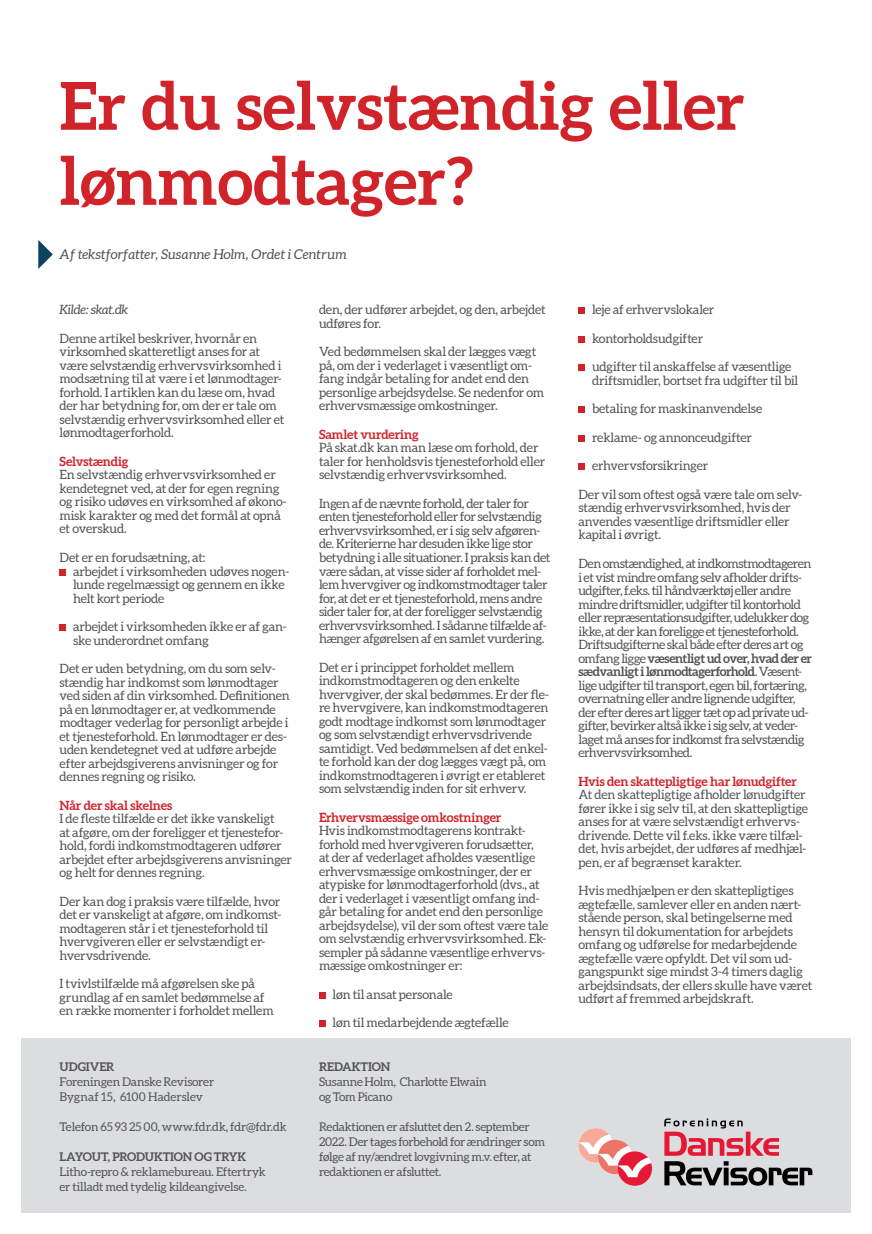
<style>
.page{position:relative;width:872px;height:1234px;background:#fff}
.page>*{position:absolute;margin:0;border:0;box-sizing:border-box;transform-origin:0 0}
.t1{font:700 66px/75px "Aleo";color:#d1232a}
.t2{font:italic 13.5px "Aleo";color:#535355}
.t3{font:12.75px/13.5px "Aleo";letter-spacing:-.02em;color:#535355}
.t4{font:12.75px/13.5px "Aleo";letter-spacing:-.04em;color:#535355}
.t5{font:700 12.75px "Aleo";letter-spacing:-.005em;color:#d1232a}
.t6{font:italic 12.75px "Aleo";letter-spacing:-.02em;color:#535355}
.t7{font:12px/15px "Aleo";letter-spacing:-.02em;color:#535355}
.t8{font:700 12px "Aleo";letter-spacing:-.005em;color:#535355}
.s1{font-weight:700}
</style>
<div class="page">
<div style="left:21px;top:1037px;width:829px;height:175px;background:#dcdddf"></div>
<svg style="left:578px;top:1128px;width:74px;height:57px"></svg>
<svg style="left:664px;top:1118px;width:148px;height:67px"></svg>
<div style="left:60px;top:568px;width:6px;height:7px;background:#d1232a"></div>
<svg style="left:60px;top:624px;width:6px;height:6px"></svg>
<div style="left:319px;top:991px;width:6px;height:7px;background:#d1232a"></div>
<svg style="left:319px;top:1020px;width:6px;height:6px"></svg>
<div style="left:578px;top:307px;width:6px;height:7px;background:#d1232a"></div>
<svg style="left:578px;top:336px;width:6px;height:6px"></svg>
<div style="left:578px;top:364px;width:6px;height:7px;background:#d1232a"></div>
<div style="left:578px;top:406px;width:6px;height:7px;background:#d1232a"></div>
<svg style="left:578px;top:435px;width:6px;height:6px"></svg>
<div style="left:578px;top:463px;width:6px;height:7px;background:#d1232a"></div>
<svg style="left:38px;top:240px;width:15px;height:29px"></svg>
<h1 class="t1" style="left:60px;top:72px;width:686px">Er du selvstændig eller lønmodtager?</h1>
<p class="t2" style="left:60px;top:249px;width:289px">Af tekstforfatter, Susanne Holm, Ordet i Centrum</p>
<p class="t6" style="left:60px;top:304px;width:70px">Kilde: skat.dk</p>
<p class="t3" style="left:60px;top:332px;width:226px">Denne artikel beskriver, hvornår en virksomhed skatteretligt anses for at være selvstændig erhvervsvirksomhed i modsætning til at være i et lønmodtager&shy;forhold. I artiklen kan du læse om, hvad der har betydning for, om der er tale om selvstændig erhvervsvirksomhed eller et lønmodtagerforhold.</p>
<p class="t5" style="left:60px;top:456px;width:70px">Selvstændig</p>
<p class="t3" style="left:60px;top:469px;width:229px">En selvstændig erhvervsvirksomhed er kendetegnet ved, at der for egen regning og risiko udøves en virksomhed af økono&shy;misk karakter og med det formål at opnå et overskud.</p>
<p class="t3" style="left:73px;top:551px;width:218px;text-indent:-14px">Det er en forudsætning, at:<br>arbejdet i virksomheden udøves nogen&shy;lunde regelmæssigt og gennem en ikke helt kort periode</p>
<p class="t3" style="left:73px;top:620px;width:215px">arbejdet i virksomheden ikke er af gan&shy;ske underordnet omfang</p>
<p class="t3" style="left:60px;top:662px;width:232px">Det er uden betydning, om du som selv&shy;stændig har indkomst som lønmodtager ved siden af din virksomhed. Definitionen på en lønmodtager er, at vedkommende modtager vederlag for personligt arbejde i et tjenesteforhold. En lønmodtager er des&shy;uden kendetegnet ved at udføre arbejde efter arbejdsgiverens anvisninger og for dennes regning og risiko.</p>
<p class="t5" style="left:60px;top:799px;width:114px">Når der skal skelnes</p>
<p class="t3" style="left:60px;top:812px;width:234px">I de fleste tilfælde er det ikke vanskeligt<br>at afgøre, om der foreligger et tjenestefor&shy;hold, fordi indkomstmodtageren udfører arbejdet efter arbejdsgiverens anvisninger og helt for dennes regning.</p>
<p class="t3" style="left:60px;top:895px;width:223px">Der kan dog i praksis være tilfælde, hvor det er vanskeligt at afgøre, om indkomst&shy;modtageren står i et tjenesteforhold til hvervgiveren eller er selvstændigt er&shy;hvervsdrivende.</p>
<p class="t3" style="left:60px;top:977px;width:216px">I tvivlstilfælde må afgørelsen ske på grundlag af en samlet bedømmelse af en række momenter i forholdet mellem</p>
<p class="t8" style="left:60px;top:1060px;width:56px">UDGIVER</p>
<p class="t7" style="left:60px;top:1074px;width:156px">Foreningen Danske Revisorer<br>Bygnaf 15, 6100 Haderslev</p>
<p class="t7" style="left:60px;top:1119px;width:229px">Telefon 65 93 25 00, www.fdr.dk, fdr@fdr.dk</p>
<p class="t8" style="left:60px;top:1150px;width:188px">LAYOUT, PRODUKTION OG TRYK</p>
<p class="t7" style="left:60px;top:1164px;width:208px">Litho-repro &amp; reklamebureau. Eftertryk er tilladt med tydelig kildeangivelse.</p>
<p class="t3" style="left:319px;top:304px;width:228px">den, der udfører arbejdet, og den, arbejdet udføres for.</p>
<p class="t3" style="left:319px;top:346px;width:227px">Ved bedømmelsen skal der lægges vægt på, om der i vederlaget i væsentligt om&shy;fang indgår betaling for andet end den personlige arbejdsydelse. Se nedenfor om erhvervsmæssige omkostninger.</p>
<p class="t5" style="left:319px;top:429px;width:101px">Samlet vurdering</p>
<p class="t3" style="left:319px;top:442px;width:228px">På skat.dk kan man læse om forhold, der taler for henholdsvis tjenesteforhold eller selvstændig erhvervsvirksomhed.</p>
<p class="t3" style="left:319px;top:497px;width:233px">Ingen af de nævnte forhold, der taler for enten tjenesteforhold eller for selvstændig erhvervsvirksomhed, er i sig selv afgøren&shy;de. Kriterierne har desuden ikke lige stor betydning i alle situationer. I praksis kan det være sådan, at visse sider af forholdet mel&shy;lem hvervgiver og indkomstmodtager taler for, at det er et tjenesteforhold, mens andre sider taler for, at der foreligger selvstændig erhvervsvirksomhed. I sådanne tilfælde af&shy;hænger afgørelsen af en samlet vurdering.</p>
<p class="t3" style="left:319px;top:661px;width:232px">Det er i princippet forholdet mellem indkomstmodtageren og den enkelte hvervgiver, der skal bedømmes. Er der fle&shy;re hvervgivere, kan indkomstmodtageren godt modtage indkomst som lønmodtager og som selvstændigt erhvervsdrivende samtidigt. Ved bedømmelsen af det enkel&shy;te forhold kan der dog lægges vægt på, om indkomstmodtageren i øvrigt er etableret som selvstændig inden for sit erhverv.</p>
<p class="t5" style="left:319px;top:811px;width:184px">Erhvervsmæssige omkostninger</p>
<p class="t3" style="left:319px;top:824px;width:231px">Hvis indkomstmodtagerens kontrakt&shy;forhold med hvervgiveren forudsætter,<br>at der af vederlaget afholdes væsentlige erhvervsmæssige omkostninger, der er atypiske for lønmodtagerforhold (dvs., at der i vederlaget i væsentligt omfang ind&shy;går betaling for andet end den personlige arbejdsydelse), vil der som oftest være tale om selvstændig erhvervsvirksomhed. Ek&shy;sempler på sådanne væsentlige erhvervs&shy;mæssige omkostninger er:</p>
<p class="t3" style="left:332px;top:988px;width:122px">løn til ansat personale</p>
<p class="t3" style="left:332px;top:1016px;width:178px">løn til medarbejdende ægtefælle</p>
<p class="t8" style="left:319px;top:1060px;width:73px">REDAKTION</p>
<p class="t7" style="left:319px;top:1074px;width:169px">Susanne Holm, Charlotte Elwain og Tom Picano</p>
<p class="t7" style="left:319px;top:1119px;width:227px">Redaktionen er afsluttet den 2. september 2022. Der tages forbehold for ændringer som følge af ny/ændret lovgivning m.v. efter, at redaktionen er afsluttet.</p>
<p class="t3" style="left:592px;top:304px;width:124px">leje af erhvervslokaler</p>
<p class="t3" style="left:592px;top:332px;width:113px">kontorholdsudgifter</p>
<p class="t3" style="left:592px;top:361px;width:208px">udgifter til anskaffelse af væsentlige driftsmidler, bortset fra udgifter til bil</p>
<p class="t3" style="left:592px;top:403px;width:172px">betaling for maskinanvendelse</p>
<p class="t3" style="left:592px;top:431px;width:161px">reklame- og annonceudgifter</p>
<p class="t3" style="left:592px;top:460px;width:118px">erhvervsforsikringer</p>
<p class="t3" style="left:578px;top:488px;width:226px">Der vil som oftest også være tale om selv&shy;stændig erhvervsvirksomhed, hvis der anvendes væsentlige driftsmidler eller kapital i øvrigt.</p>
<p class="t4" style="left:578px;top:557px;width:235px">Den omstændighed, at indkomstmodtageren i et vist mindre omfang selv afholder drifts&shy;udgifter, f.eks. til håndværktøj eller andre mindre driftsmidler, udgifter til kontorhold eller repræsentationsudgifter, udelukker dog ikke, at der kan foreligge et tjenesteforhold.<br>Driftsudgifterne skal både efter deres art og omfang ligge <span class="s1">væsentligt ud over, hvad der er sædvanligt i lønmodtagerforhold</span>. Væsent&shy;lige udgifter til transport, egen bil, fortæring, overnatning eller andre lignende udgifter, der efter deres art ligger tæt op ad private ud&shy;gifter, bevirker altså ikke i sig selv, at veder&shy;laget må anses for indkomst fra selvstændig erhvervsvirksomhed.</p>
<p class="t5" style="left:578px;top:775px;width:220px">Hvis den skattepligtige har lønudgifter</p>
<p class="t3" style="left:578px;top:788px;width:231px">At den skattepligtige afholder lønudgifter fører ikke i sig selv til, at den skattepligtige anses for at være selvstændigt erhvervs&shy;drivende. Dette vil f.eks. ikke være tilfæl&shy;det, hvis arbejdet, der udføres af medhjæl&shy;pen, er af begrænset karakter.</p>
<p class="t3" style="left:578px;top:884px;width:235px">Hvis medhjælpen er den skattepligtiges ægtefælle, samlever eller en anden nært&shy;stående person, skal betingelserne med hensyn til dokumentation for arbejdets omfang og udførelse for medarbejdende ægtefælle være opfyldt. Det vil som ud&shy;gangspunkt sige mindst 3-4 timers daglig arbejdsindsats, der ellers skulle have været udført af fremmed arbejdskraft.</p>
</div>
